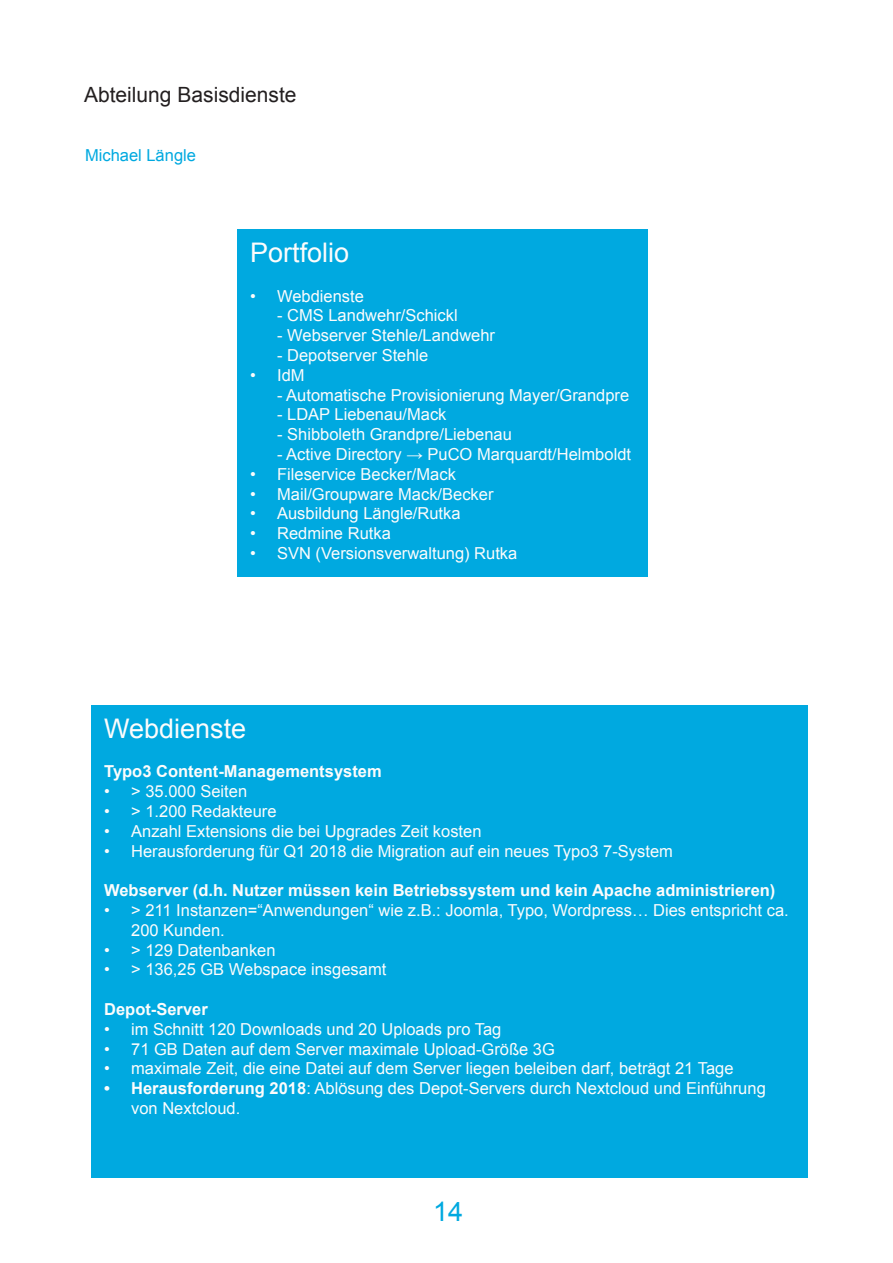
<style>
.page{position:relative;width:893px;height:1263px;background:#fff}
.page>*{position:absolute;margin:0;border:0;box-sizing:border-box;transform-origin:0 0}
.t1{font:27px "Arial";color:#fcfcfc}
.t2{font:27px "Arial";color:#00a9e0}
.t3{font:21px "Arial";color:#231f20}
.t4{font:16.5px/19.8px "Arial";color:#fcfcfc}
.t5{font:700 16.5px "Arial";color:#fcfcfc}
.t6{font:16.5px "Arial";color:#00a9e0}
.s1{font-weight:700}
</style>
<div class="page">
<div style="left:237px;top:230px;width:411px;height:346px;background:#00a9e0"></div>
<div style="left:91px;top:705px;width:717px;height:473px;background:#00a9e0"></div>
<p class="t3" style="left:84px;top:81px;width:214px">Abteilung Basisdienste</p>
<p class="t6" style="left:85px;top:144px;width:112px">Michael Längle</p>
<p class="t1" style="left:250px;top:235px;width:101px">Portfolio</p>
<p class="t4" style="left:250px;top:286px;width:115px">• Webdienste</p>
<p class="t4" style="left:277px;top:306px;width:182px">- CMS Landwehr/Schickl</p>
<p class="t4" style="left:277px;top:326px;width:219px">- Webserver Stehle/Landwehr</p>
<p class="t4" style="left:277px;top:345px;width:153px">- Depotserver Stehle</p>
<p class="t4" style="left:250px;top:365px;width:56px">• IdM</p>
<p class="t4" style="left:277px;top:385px;width:354px">- Automatische Provisionierung Mayer/Grandpre</p>
<p class="t4" style="left:277px;top:405px;width:171px">- LDAP Liebenau/Mack</p>
<p class="t4" style="left:277px;top:425px;width:236px">- Shibboleth Grandpre/Liebenau</p>
<p class="t4" style="left:277px;top:444px;width:355px">- Active Directory → PuCO Marquardt/Helmboldt</p>
<p class="t4" style="left:250px;top:464px;width:207px">• Fileservice Becker/Mack</p>
<p class="t4" style="left:250px;top:484px;width:245px">• Mail/Groupware Mack/Becker</p>
<p class="t4" style="left:250px;top:504px;width:212px">• Ausbildung Längle/Rutka</p>
<p class="t4" style="left:250px;top:524px;width:142px">• Redmine Rutka</p>
<p class="t4" style="left:250px;top:543px;width:269px">• SVN (Versionsverwaltung) Rutka</p>
<p class="t1" style="left:104px;top:711px;width:144px">Webdienste</p>
<p class="t5" style="left:104px;top:761px;width:279px">Typo3 Content-Managementsystem</p>
<p class="t4" style="left:104px;top:782px;width:145px">• &gt; 35.000 Seiten</p>
<p class="t4" style="left:104px;top:801px;width:174px">• &gt; 1.200 Redakteure</p>
<p class="t4" style="left:104px;top:821px;width:379px">• Anzahl Extensions die bei Upgrades Zeit kosten</p>
<p class="t4" style="left:104px;top:841px;width:570px">• Herausforderung für Q1 2018 die Migration auf ein neues Typo3 7-System</p>
<p class="t5" style="left:104px;top:879px;width:673px">Webserver (d.h. Nutzer müssen kein Betriebssystem und kein Apache administrieren)</p>
<p class="t4" style="left:131px;top:900px;width:659px;text-indent:-27px">• &gt; 211 Instanzen=“Anwendungen“ wie z.B.: Joomla, Typo, Wordpress… Dies entspricht ca.<br>200 Kunden.</p>
<p class="t4" style="left:104px;top:940px;width:173px">• &gt; 129 Datenbanken</p>
<p class="t4" style="left:104px;top:960px;width:284px">• &gt; 136,25 GB Webspace insgesamt</p>
<p class="t5" style="left:104px;top:998px;width:105px">Depot-Server</p>
<p class="t4" style="left:104px;top:1019px;width:399px">• im Schnitt 120 Downloads und 20 Uploads pro Tag</p>
<p class="t4" style="left:104px;top:1039px;width:452px">• 71 GB Daten auf dem Server maximale Upload-Größe 3G</p>
<p class="t4" style="left:104px;top:1059px;width:631px">• maximale Zeit, die eine Datei auf dem Server liegen beleiben darf, beträgt 21 Tage</p>
<p class="t4" style="left:131px;top:1079px;width:636px;text-indent:-27px"><span class="s1">• Herausforderung 2018</span>: Ablösung des Depot-Servers durch Nextcloud und Einführung von Nextcloud.</p>
<h1 class="t2" style="left:433px;top:1193px;width:32px">14</h1>
</div>
